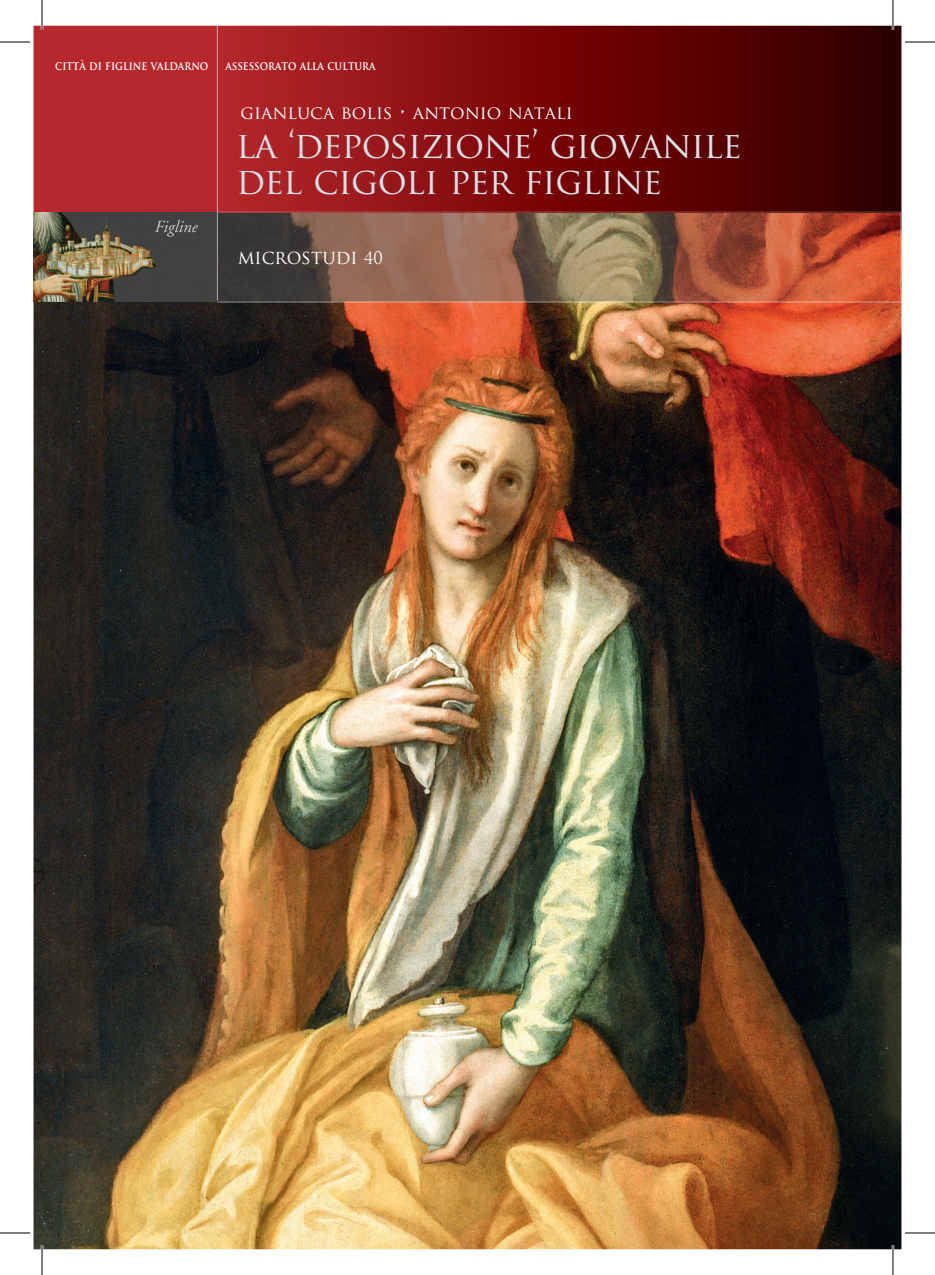
<style>
.page{position:relative;width:935px;height:1275px;background:#fff}
.page>*{position:absolute;margin:0;border:0;box-sizing:border-box;transform-origin:0 0}
.t1{font:36px/36px "Trajan Pro";letter-spacing:-.025em;color:#dedfe8}
.t2{font:19px "Trajan Pro";color:#fff;scale:.96 1}
.t3{font:18px "Trajan Pro";color:#fff}
.t4{font:700 12px "Trajan Pro";color:#fff;scale:.85 1}
.s1{font-size:17px}
</style>
<div class="page">
<svg style="left:33px;top:26px;width:868px;height:187px;background:#821113"></svg>
<img style="left:33px;top:301px;width:868px;height:948px">
<img style="left:33px;top:213px;width:184px;height:88px">
<img style="left:217px;top:212px;width:684px;height:90px">
<img style="left:901px;top:213px;width:1px;height:89px">
<hr style="left:217px;top:26px;width:1px;height:275px;background:#b1afaa">
<hr style="left:41px;top:0;width:2px;height:30px;background:#fff">
<hr style="left:41px;top:1245px;width:2px;height:30px;background:#fff">
<hr style="left:891px;top:0;width:3px;height:30px;background:#fff">
<hr style="left:891px;top:1245px;width:3px;height:30px;background:#fff">
<hr style="left:0;top:42px;width:30px;height:1px;background:#000">
<hr style="left:904px;top:42px;width:30px;height:1px;background:#000">
<hr style="left:0;top:1232px;width:30px;height:1px;background:#000">
<hr style="left:904px;top:1232px;width:30px;height:1px;background:#000">
<hr style="left:42px;top:0;width:1px;height:30px;background:#000">
<hr style="left:42px;top:1245px;width:1px;height:30px;background:#000">
<hr style="left:892px;top:0;width:1px;height:30px;background:#000">
<hr style="left:892px;top:1245px;width:1px;height:30px;background:#000">
<p class="t4" style="left:55px;top:58px;width:182px">CITTÀ DI FIGLINE VALDARNO</p>
<p class="t4" style="left:225px;top:58px;width:178px">ASSESSORATO ALLA CULTURA</p>
<h3 class="t3" style="left:240px;top:101px;width:333px">GIANLUCA BOLIS • ANTONIO NATALI</h3>
<h1 class="t1" style="left:236px;top:127px;width:507px">LA ‘DEPOSIZIONE’ GIOVANILE<br>DEL CIGOLI PER FIGLINE</h1>
<h2 class="t2" style="left:238px;top:245px;width:152px">MICROSTUDI <span class="s1">40</span></h2>
</div>
